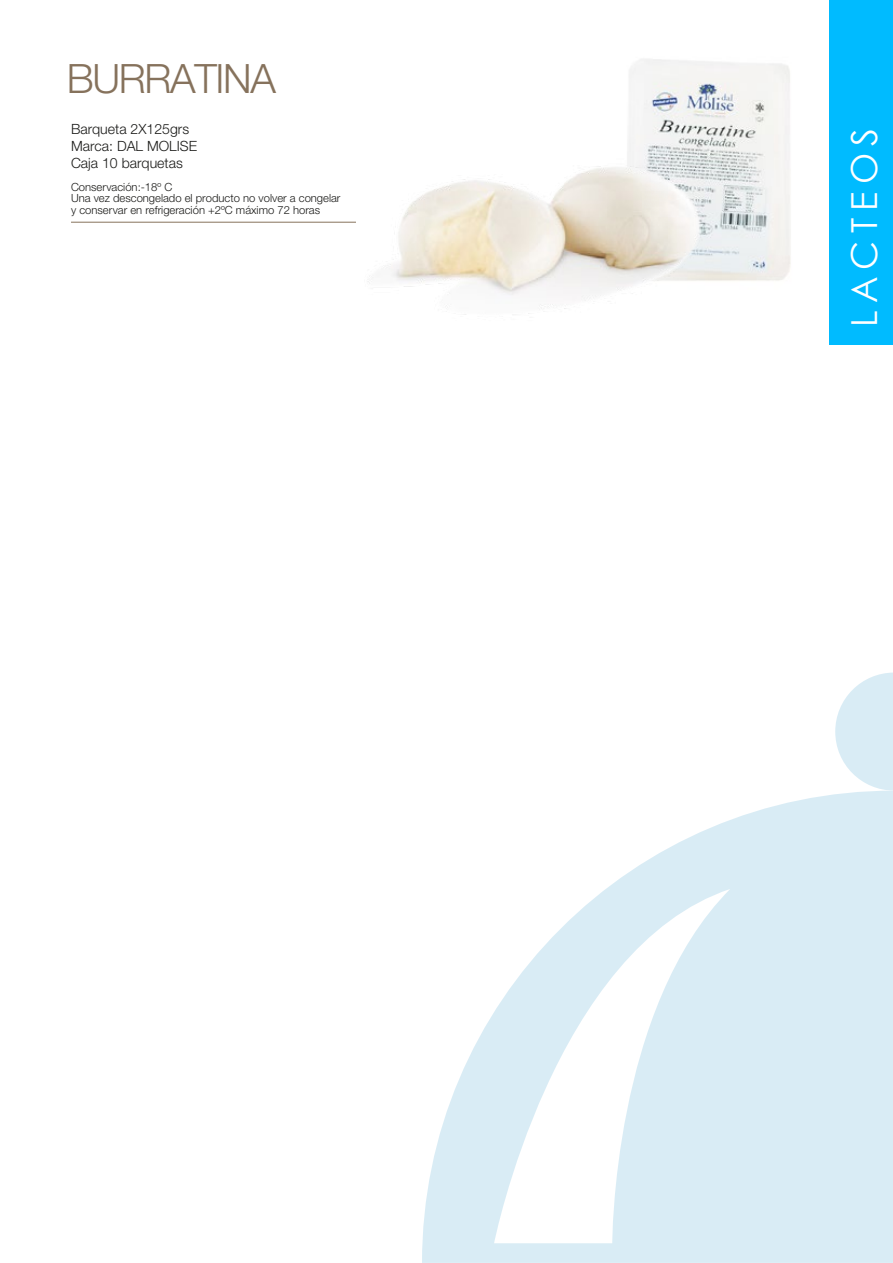
<style>
.page{position:relative;width:893px;height:1263px;background:#fff}
.page>*{position:absolute;margin:0;border:0;box-sizing:border-box;transform-origin:0 0}
.t1{font:300 40.5px "Helvetica Neue LT Std";letter-spacing:-.035em;color:#86725c}
.t2{font:35.85px "Century Gothic";letter-spacing:.2em;color:#fff}
.t3{font:300 14.1px/17px "Helvetica Neue LT Std";color:#1b1b19}
.t4{font:300 11.25px/11.2px "Helvetica Neue LT Std";color:#1b1b19}
</style>
<div class="page">
<svg style="left:835px;top:672px;width:58px;height:119px"></svg>
<svg style="left:422px;top:791px;width:471px;height:472px;fill:#d9ecf5"></svg>
<hr style="left:71px;top:222px;width:285px;height:1px;background:#86725c">
<div style="left:829px;top:0;width:64px;height:344px;background:#0bf"></div>
<img style="left:629px;top:59px;width:162px;height:222px">
<img style="left:367px;top:97px;width:340px;height:218px">
<h1 class="t1" style="left:67px;top:53px;width:211px">BURRATINA</h1>
<p class="t3" style="left:71px;top:120px;width:128px">Barqueta 2X125grs<br>Marca: DAL MOLISE<br>Caja 10 barquetas</p>
<p class="t4" style="left:71px;top:181px;width:271px">Conservación:-18º C<br>Una vez descongelado el producto no volver a congelar y conservar en refrigeración +2ºC máximo 72 horas</p>
<h2 class="t2" style="left:839px;top:327px;width:200px;rotate:-90deg">LACTEOS</h2>
</div>
